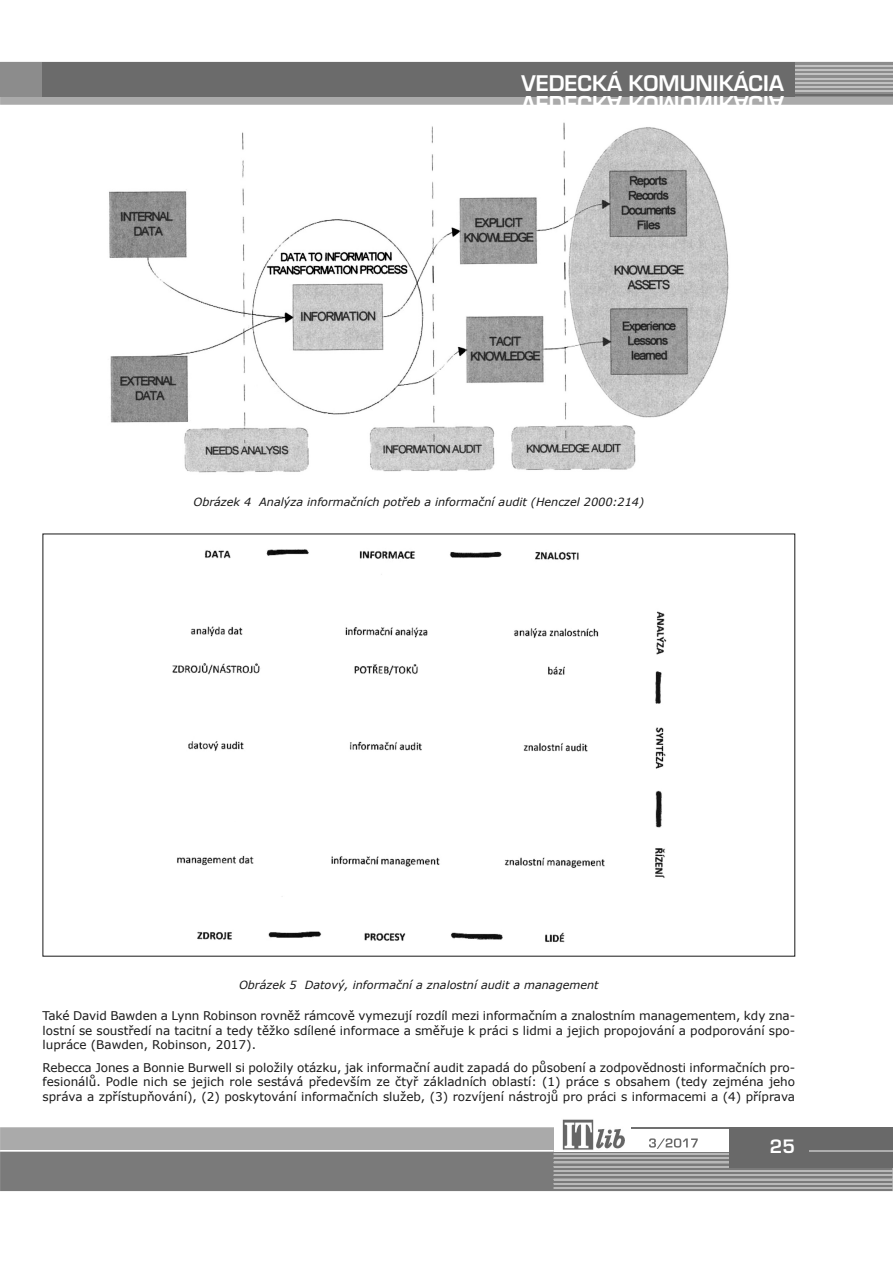
<style>
.page{position:relative;width:893px;height:1263px;background:#fff}
.page>*{position:absolute;margin:0;border:0;box-sizing:border-box;transform-origin:0 0}
.t1{font:21px "Euromode CE Bold";color:#fff}
.t2{font:18px "Euromode CE Bold";color:#fff}
.t3{font:12px/14.4px "Verdana";color:#191919;text-align:justify}
.t4{font:italic 11.25px "Verdana";color:#191919}
</style>
<div class="page">
<svg style="left:1px;top:1127px;width:553px;height:11px;background:#acacac"></svg>
<svg style="left:0;top:62px;width:893px;height:43px;background:#7c7c7c"></svg>
<hr style="left:795px;top:65px;width:98px;height:2px;background:#c1c1c1">
<hr style="left:631px;top:1127px;width:98px;height:2px;background:#707070">
<img style="left:562px;top:1119px;width:62px;height:19px">
<div style="left:729px;top:1127px;width:164px;height:41px;background:#696969"></div>
<hr style="left:0;top:1127px;width:1px;height:64px;background:#aaa">
<svg style="left:0;top:1138px;width:893px;height:53px;background:#8d8d8d"></svg>
<img style="left:109px;top:122px;width:620px;height:351px">
<img style="left:172px;top:549px;width:495px;height:394px">
<h1 class="t1" style="left:521px;top:73px;width:264px">VV EE DD EE CC KK ÁÁ KK OO MM UU NN II KK ÁÁ CC II AA</h1>
<p class="t4" style="left:194px;top:495px;width:452px">Obrázek 4 Analýza informačních potřeb a informační audit (Henczel 2000:214)</p>
<p class="t4" style="left:239px;top:978px;width:361px">Obrázek 5 Datový, informační a znalostní audit a management</p>
<p class="t3" style="left:43px;top:1008px;width:754px">Také David Bawden a Lynn Robinson rovněž rámcově vymezují rozdíl mezi informačním a znalostním managementem, kdy zna&shy;lostní se soustředí na tacitní a tedy těžko sdílené informace a směřuje k práci s lidmi a jejich propojování a podporování spo&shy;lupráce (Bawden, Robinson, 2017).</p>
<p class="t3" style="left:43px;top:1060px;width:754px">Rebecca Jones a Bonnie Burwell si položily otázku, jak informační audit zapadá do působení a zodpovědnosti informačních pro&shy;fesionálů. Podle nich se jejich role sestává především ze čtyř základních oblastí: (1) práce s obsahem (tedy zejména jeho správa a zpřístupňování), (2) poskytování informačních služeb, (3) rozvíjení nástrojů pro práci s informacemi a (4) příprava</p>
<h2 class="t2" style="left:770px;top:1135px;width:27px">25</h2>
</div>
